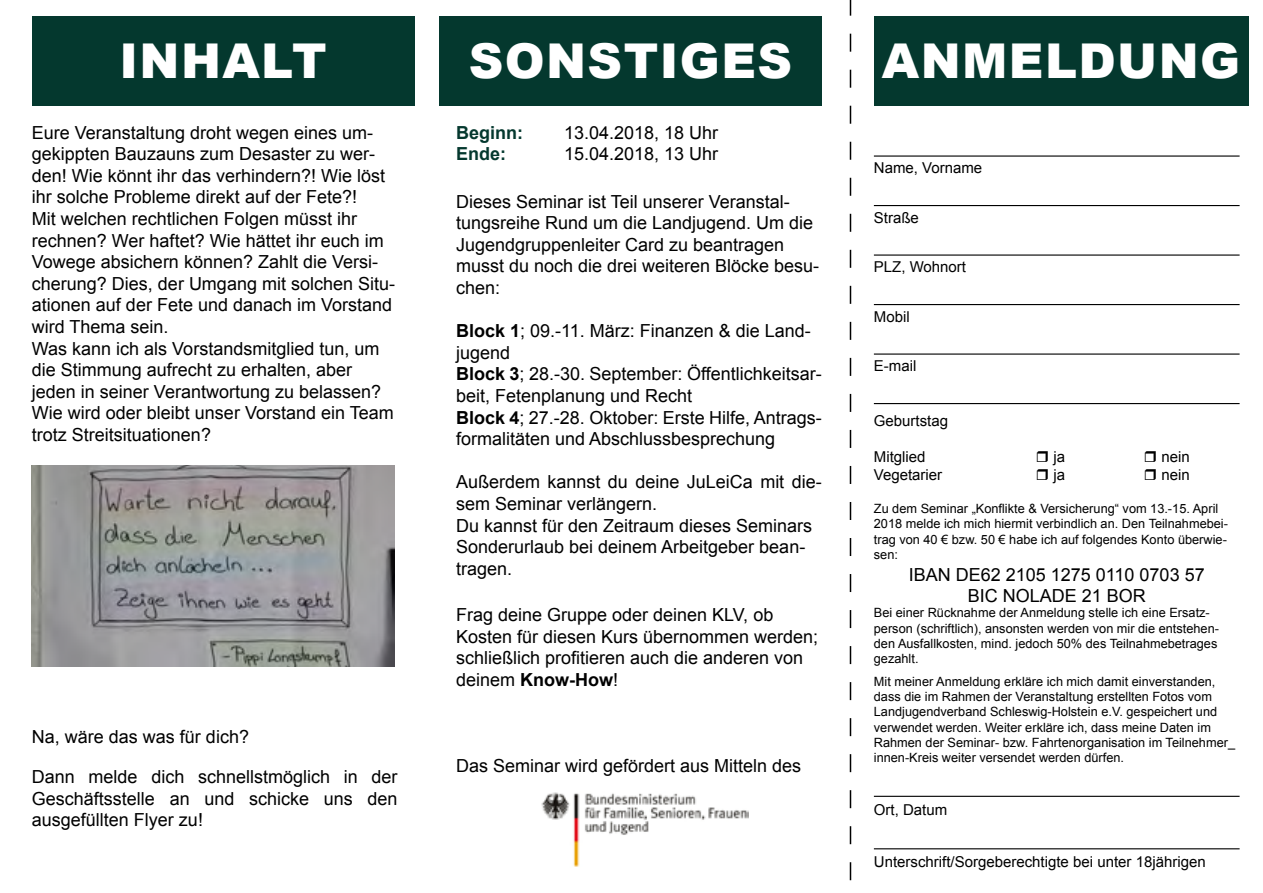
<style>
.page{position:relative;width:1263px;height:893px;background:#fff}
.page>*{position:absolute;margin:0;border:0;box-sizing:border-box;transform-origin:0 0}
.t1{font:900 48px "Arial";letter-spacing:.03em;color:#fff}
.t2{font:18px/21.6px "Arial";color:#000}
.t3{font:700 18px "Arial";color:#04382e}
.t4{font:15px "Arial";color:#000}
.t5{font:12.75px/15.3px "Arial";color:#000}
.s1{font-weight:700}
</style>
<div class="page">
<div style="left:439px;top:16px;width:383px;height:89px;background:#04382e"></div>
<div style="left:874px;top:16px;width:374px;height:89px;background:#04382e"></div>
<div style="left:32px;top:16px;width:383px;height:89px;background:#04382e"></div>
<hr style="left:874px;top:155px;width:365px;height:2px;background:#000">
<hr style="left:874px;top:205px;width:365px;height:1px;background:#000">
<hr style="left:874px;top:254px;width:365px;height:2px;background:#000">
<hr style="left:874px;top:304px;width:365px;height:1px;background:#000">
<hr style="left:874px;top:353px;width:365px;height:2px;background:#000">
<hr style="left:874px;top:403px;width:365px;height:1px;background:#000">
<hr style="left:874px;top:796px;width:365px;height:1px;background:#000">
<hr style="left:874px;top:848px;width:365px;height:1px;background:#000">
<svg style="left:850px;top:0;width:1px;height:880px"></svg>
<img style="left:541px;top:792px;width:208px;height:75px">
<img style="left:32px;top:465px;width:362px;height:201px">
<h1 class="t1" style="left:120px;top:26px;width:58px">INHALT</h1>
<h1 class="t1" style="left:469px;top:26px;width:321px">SONSTIGES</h1>
<h1 class="t1" style="left:882px;top:26px;width:78px">ANMEL</h1>
<h1 class="t1" style="left:1078px;top:26px;width:79px">DUNG</h1>
<p class="t2" style="left:32px;top:122px;width:365px">Eure Veranstaltung droht wegen eines um&shy;gekippten Bauzauns zum Desaster zu wer&shy;den! Wie könnt ihr das verhindern?! Wie löst ihr solche Probleme direkt auf der Fete?!<br>Mit welchen rechtlichen Folgen müsst ihr rechnen? Wer haftet? Wie hättet ihr euch im Vowege absichern können? Zahlt die Versi&shy;cherung? Dies, der Umgang mit solchen Situ&shy;ationen auf der Fete und danach im Vorstand wird Thema sein.<br>Was kann ich als Vorstandsmitglied tun, um die Stimmung aufrecht zu erhalten, aber jeden in seiner Verantwortung zu belassen?<br>Wie wird oder bleibt unser Vorstand ein Team trotz Streitsituationen?</p>
<p class="t2" style="left:32px;top:726px;width:219px">Na, wäre das was für dich?</p>
<p class="t2" style="left:32px;top:766px;width:367px;text-align:justify">Dann melde dich schnellstmöglich in der Geschäftsstelle an und schicke uns den ausgefüllten Flyer zu!</p>
<p class="t3" style="left:456px;top:120px;width:68px">Beginn:</p>
<p class="t2" style="left:564px;top:122px;width:156px">13.04.2018, 18 Uhr</p>
<p class="t3" style="left:456px;top:142px;width:52px">Ende:</p>
<p class="t2" style="left:564px;top:143px;width:156px">15.04.2018, 13 Uhr</p>
<p class="t2" style="left:456px;top:191px;width:365px">Dieses Seminar ist Teil unserer Veranstal&shy;tungsreihe Rund um die Landjugend. Um die Jugendgruppenleiter Card zu beantragen musst du noch die drei weiteren Blöcke besu&shy;chen:</p>
<p class="t2" style="left:456px;top:320px;width:367px"><span class="s1">Block 1</span>; 09.-11. März: Finanzen &amp; die Land&shy;jugend<br><span class="s1">Block 3</span>; 28.-30. September: Öffentlichkeitsar&shy;beit, Fetenplanung und Recht<br><span class="s1">Block 4</span>; 27.-28. Oktober: Erste Hilfe, Antrags&shy;formalitäten und Abschlussbesprechung</p>
<p class="t2" style="left:456px;top:472px;width:367px">Außerdem kannst du deine JuLeiCa mit die&shy;sem Seminar verlängern.<br>Du kannst für den Zeitraum dieses Seminars<br>Sonderurlaub bei deinem Arbeitgeber bean&shy;tragen.</p>
<p class="t2" style="left:456px;top:604px;width:364px">Frag deine Gruppe oder deinen KLV, ob Kosten für diesen Kurs übernommen werden; schließlich profitieren auch die anderen von deinem <span class="s1">Know-How</span>!</p>
<p class="t2" style="left:456px;top:755px;width:347px">Das Seminar wird gefördert aus Mitteln des</p>
<p class="t4" style="left:874px;top:158px;width:110px">Name, Vorname</p>
<p class="t4" style="left:874px;top:208px;width:47px">Straße</p>
<p class="t4" style="left:874px;top:257px;width:94px">PLZ, Wohnort</p>
<p class="t4" style="left:874px;top:307px;width:37px">Mobil</p>
<p class="t4" style="left:874px;top:356px;width:44px">E-mail</p>
<p class="t4" style="left:874px;top:411px;width:76px">Geburtstag</p>
<p class="t4" style="left:874px;top:447px;width:53px">Mitglied</p>
<p class="t4" style="left:1053px;top:447px;width:13px">ja</p>
<p class="t4" style="left:1161px;top:447px;width:30px">nein</p>
<p class="t4" style="left:874px;top:465px;width:70px">Vegetarier</p>
<p class="t4" style="left:1053px;top:465px;width:13px">ja</p>
<p class="t4" style="left:1161px;top:465px;width:30px">nein</p>
<p class="t5" style="left:874px;top:501px;width:356px">Zu dem Seminar „Konflikte &amp; Versicherung“ vom 13.-15. April 2018 melde ich mich hiermit verbindlich an. Den Teilnahmebei&shy;trag von 40 € bzw. 50 € habe ich auf folgendes Konto überwie&shy;sen:</p>
<p class="t2" style="left:909px;top:564px;width:297px;text-align:center">IBAN DE62 2105 1275 0110 0703 57<br>BIC NOLADE 21 BOR</p>
<p class="t5" style="left:874px;top:605px;width:347px">Bei einer Rücknahme der Anmeldung stelle ich eine Ersatz&shy;person (schriftlich), ansonsten werden von mir die entstehen&shy;den Ausfallkosten, mind. jedoch 50% des Teilnahmebetrages gezahlt.</p>
<p class="t5" style="left:874px;top:674px;width:363px">Mit meiner Anmeldung erkläre ich mich damit einverstanden, dass die im Rahmen der Veranstaltung erstellten Fotos vom Landjugendverband Schleswig-Holstein e.V. gespeichert und verwendet werden. Weiter erkläre ich, dass meine Daten im Rahmen der Seminar- bzw. Fahrtenorganisation im Teilnehmer_ innen-Kreis weiter versendet werden dürfen.</p>
<p class="t4" style="left:874px;top:800px;width:75px">Ort, Datum</p>
<p class="t4" style="left:874px;top:852px;width:333px">Unterschrift/Sorgeberechtigte bei unter 18jährigen</p>
</div>
